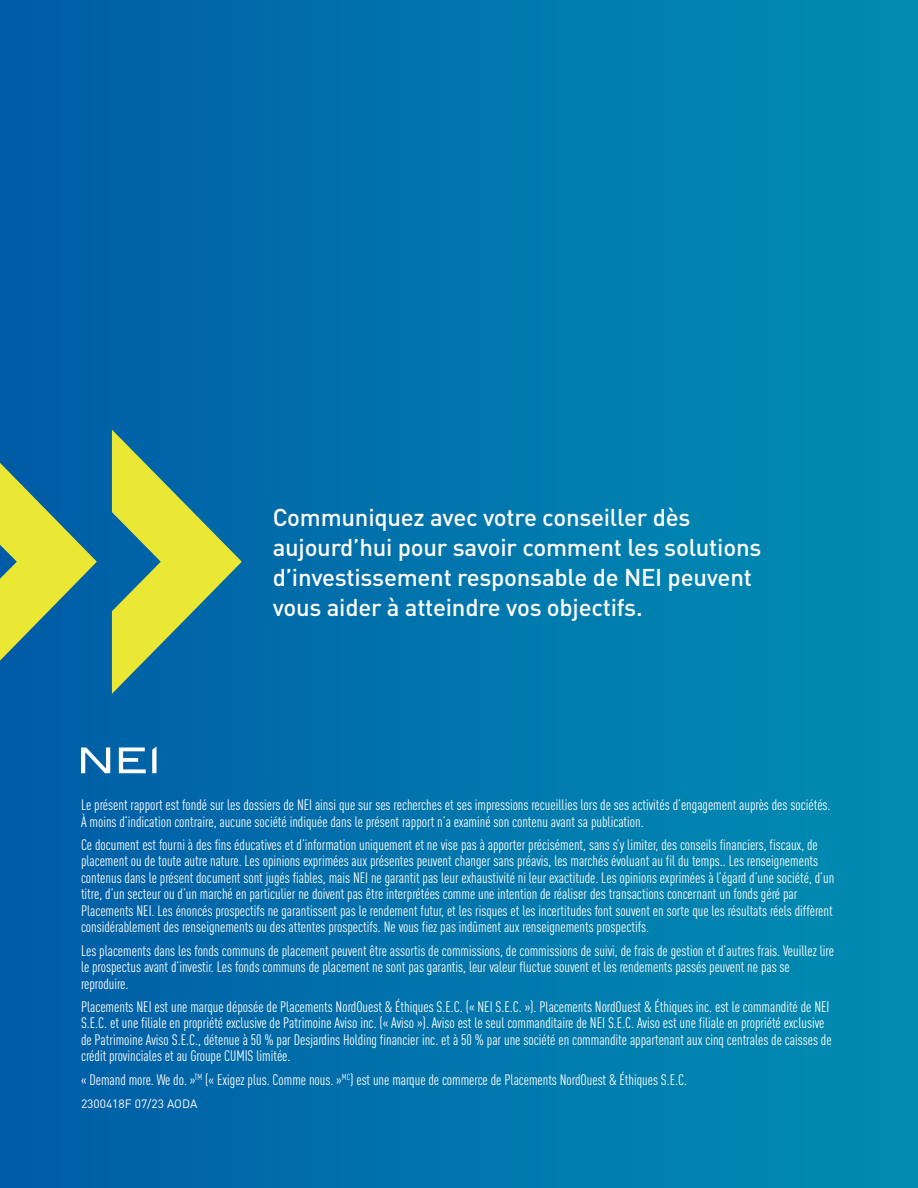
<style>
.page{position:relative;width:918px;height:1188px;background:#fff}
.page>*{position:absolute;margin:0;border:0;box-sizing:border-box;transform-origin:0 0}
.Call_to_action{font:500 24px/30px "DIN Pro";letter-spacing:-.01em;color:#fff}
.Disclaimer{font:condensed 15px/16.5px "DIN Pro";color:#fff}
.Docket_code{font:12px "DIN Pro";color:#fff}
</style>
<div class="page">
<div style="left:0;top:0;width:918px;height:1188px;background:linear-gradient(to right,#005ca6,#008eb2)"></div>
<svg style="left:152px;top:747px;width:4px;height:26px"></svg>
<svg style="left:81px;top:748px;width:29px;height:25px"></svg>
<svg style="left:119px;top:748px;width:27px;height:25px"></svg>
<svg style="left:0;top:430px;width:242px;height:264px;background:#58947c"></svg>
<p class="Call_to_action" style="left:273px;top:501px;width:490px">Communiquez avec votre conseiller dès aujourd’hui pour savoir comment les solutions d’investissement responsable de NEI peuvent vous aider à atteindre vos objectifs.</p>
<p class="Disclaimer" style="left:81px;top:796px;width:751px">Le présent rapport est fondé sur les dossiers de NEI ainsi que sur ses recherches et ses impressions recueillies lors de ses activités d’engagement auprès des sociétés.<br>À moins d’indication contraire, aucune société indiquée dans le présent rapport n’a examiné son contenu avant sa publication.</p>
<p class="Disclaimer" style="left:81px;top:835px;width:755px">Ce document est fourni à des fins éducatives et d’information uniquement et ne vise pas à apporter précisément, sans s’y limiter, des conseils financiers, fiscaux, de placement ou de toute autre nature. Les opinions exprimées aux présentes peuvent changer sans préavis, les marchés évoluant au fil du temps.. Les renseignements contenus dans le présent document sont jugés fiables, mais NEI ne garantit pas leur exhaustivité ni leur exactitude. Les opinions exprimées à l’égard d’une société, d’un titre, d’un secteur ou d’un marché en particulier ne doivent pas être interprétées comme une intention de réaliser des transactions concernant un fonds géré par Placements NEI. Les énoncés prospectifs ne garantissent pas le rendement futur, et les risques et les incertitudes font souvent en sorte que les résultats réels diffèrent considérablement des renseignements ou des attentes prospectifs. Ne vous fiez pas indûment aux renseignements prospectifs.</p>
<p class="Disclaimer" style="left:81px;top:941px;width:755px">Les placements dans les fonds communs de placement peuvent être assortis de commissions, de commissions de suivi, de frais de gestion et d’autres frais. Veuillez lire le prospectus avant d’investir. Les fonds communs de placement ne sont pas garantis, leur valeur fluctue souvent et les rendements passés peuvent ne pas se reproduire.</p>
<p class="Disclaimer" style="left:81px;top:997px;width:752px">Placements NEI est une marque déposée de Placements NordOuest &amp; Éthiques S.E.C. (« NEI S.E.C. »). Placements NordOuest &amp; Éthiques inc. est le commandité de NEI S.E.C. et une filiale en propriété exclusive de Patrimoine Aviso inc. (« Aviso »). Aviso est le seul commanditaire de NEI S.E.C. Aviso est une filiale en propriété exclusive de Patrimoine Aviso S.E.C., détenue à 50 % par Desjardins Holding financier inc. et à 50 % par une société en commandite appartenant aux cinq centrales de caisses de crédit provinciales et au Groupe CUMIS limitée.</p>
<p class="Disclaimer" style="left:81px;top:1070px;width:608px">« Demand more. We do. »<sup>TM</sup> (« Exigez plus. Comme nous. »<sup>MC</sup>) est une marque de commerce de Placements NordOuest &amp; Éthiques S.E.C.</p>
<p class="Docket_code" style="left:81px;top:1094px;width:118px">2300418F 07/23 AODA</p>
</div>
